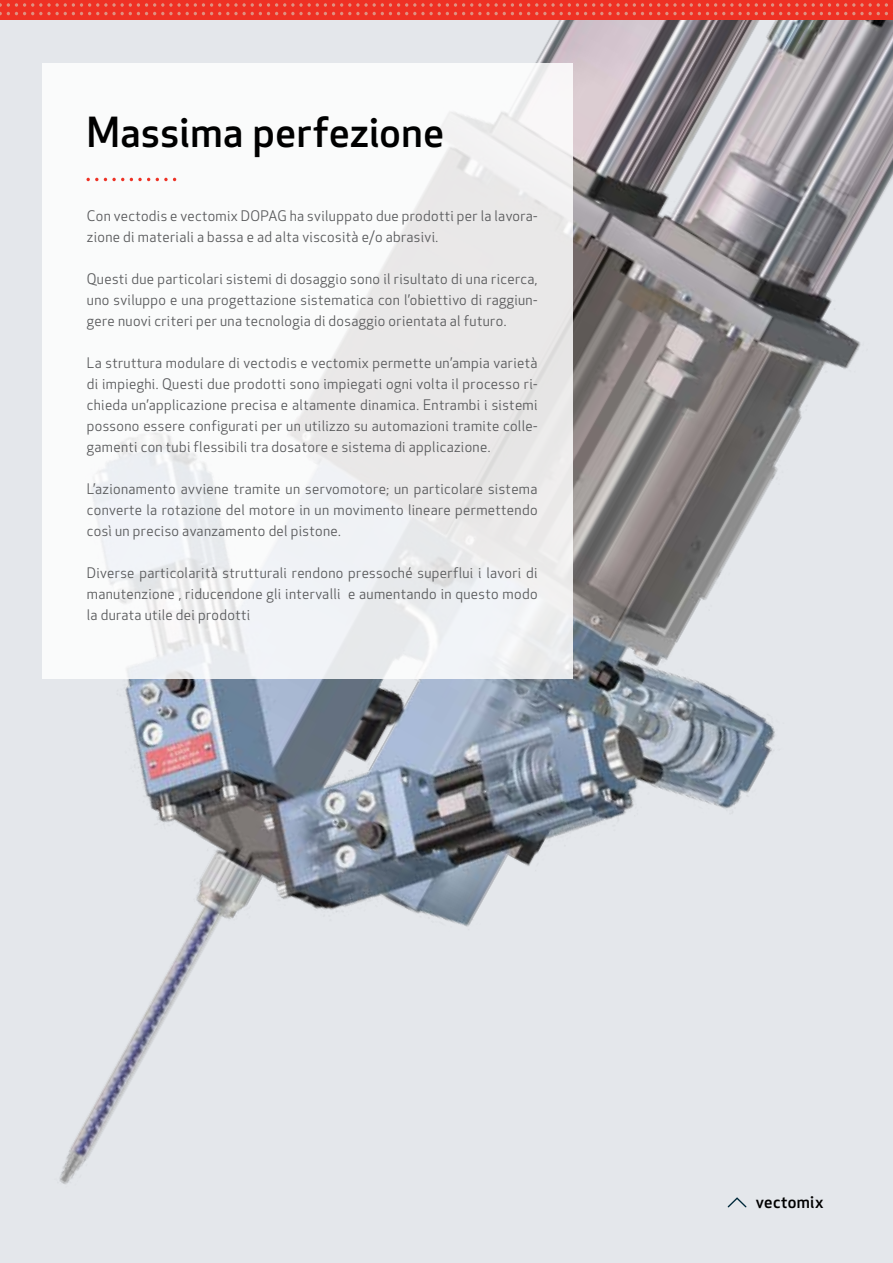
<style>
.page{position:relative;width:893px;height:1263px;background:#fff}
.page>*{position:absolute;margin:0;border:0;box-sizing:border-box;transform-origin:0 0}
.t1{font:500 40.5px "Apex New";letter-spacing:.015em;color:#000}
.t2{font:500 16.5px "Apex New";letter-spacing:.025em;color:#000}
.t3{font:14.25px/21px "Apex New";letter-spacing:.025em;color:#58595b;text-align:justify}
</style>
<div class="page">
<img style="left:0;top:19px;width:893px;height:1244px">
<svg style="left:728px;top:1197px;width:18px;height:10px"></svg>
<div style="left:0;top:0;width:893px;height:19px;background:#ee3124"></div>
<svg style="left:0;top:3px;width:888px;height:12px"></svg>
<div style="left:43px;top:63px;width:530px;height:615px;background:linear-gradient(to right,#fbfdfd,#ebeaeb)"></div>
<svg style="left:86px;top:178px;width:12px;height:3px"></svg>
<svg style="left:104px;top:178px;width:20px;height:3px"></svg>
<svg style="left:130px;top:178px;width:20px;height:3px"></svg>
<svg style="left:156px;top:178px;width:20px;height:3px"></svg>
<h1 class="t1" style="left:87px;top:105px;width:359px">Massima perfezione</h1>
<p class="t3" style="left:87px;top:205px;width:452px">Con vectodis e vectomix DOPAG ha sviluppato due prodotti per la lavora&shy;zione di materiali a bassa e ad alta viscosità e/o abrasivi.</p>
<p class="t3" style="left:87px;top:268px;width:452px">Questi due particolari sistemi di dosaggio sono il risultato di una ricerca, uno sviluppo e una progettazione sistematica con l’obiettivo di raggiun&shy;gere nuovi criteri per una tecnologia di dosaggio orientata al futuro.</p>
<p class="t3" style="left:87px;top:352px;width:452px">La struttura modulare di vectodis e vectomix permette un’ampia varietà di impieghi. Questi due prodotti sono impiegati ogni volta il processo ri&shy;chieda un’applicazione precisa e altamente dinamica. Entrambi i sistemi possono essere configurati per un utilizzo su automazioni tramite colle&shy;gamenti con tubi flessibili tra dosatore e sistema di applicazione.</p>
<p class="t3" style="left:87px;top:478px;width:452px">L’azionamento avviene tramite un servomotore; un particolare sistema converte la rotazione del motore in un movimento lineare permettendo così un preciso avanzamento del pistone.</p>
<p class="t3" style="left:87px;top:562px;width:452px">Diverse particolarità strutturali rendono pressoché superflui i lavori di manutenzione , riducendone gli intervalli e aumentando in questo modo la durata utile dei prodotti</p>
<p class="t2" style="left:756px;top:1190px;width:69px">vectomix</p>
</div>
